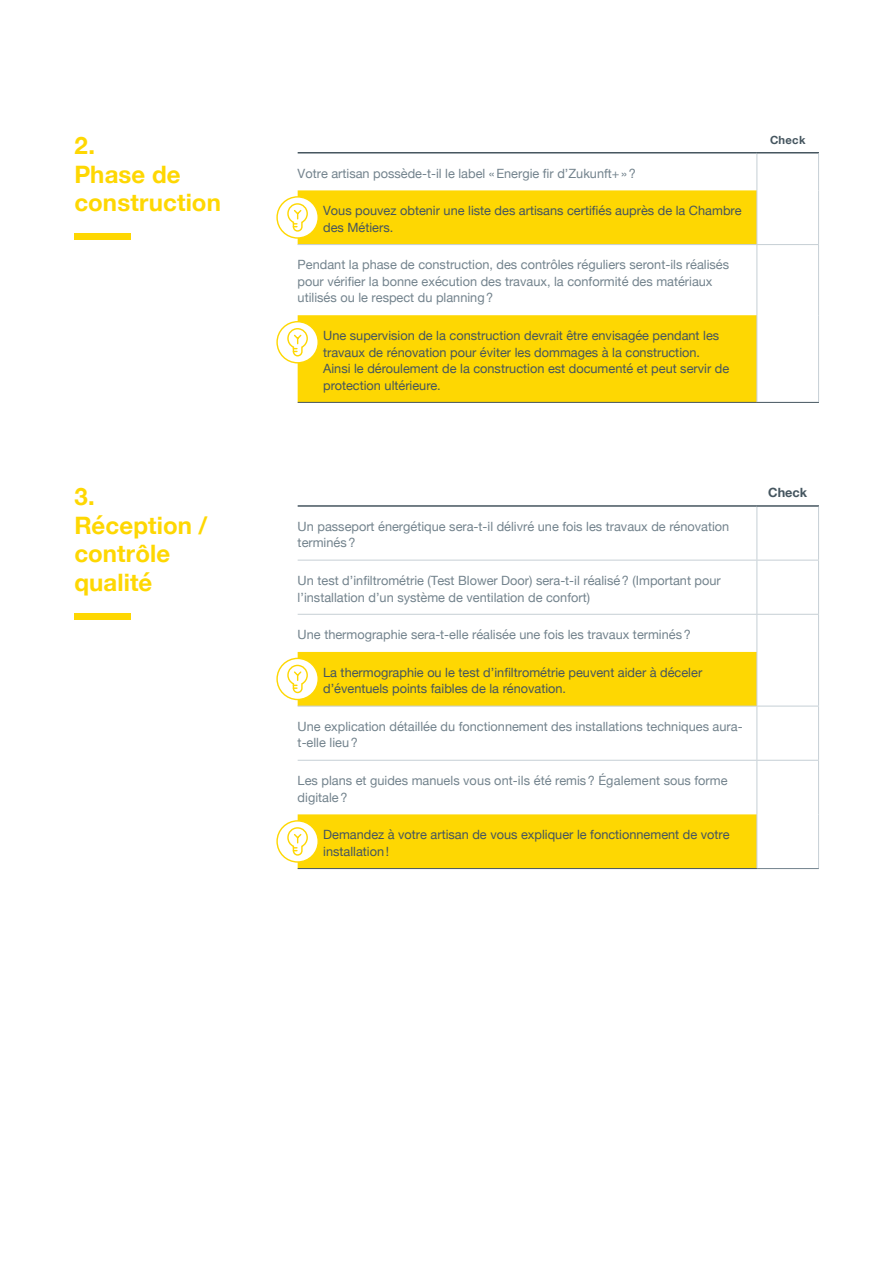
<style>
.page{position:relative;width:893px;height:1263px;background:#fff}
.page>*{position:absolute;margin:0;border:0;box-sizing:border-box;transform-origin:0 0}
.t1{font:700 24px/28.5px "Helvetica Neue";letter-spacing:.005em;color:#fed702}
.t2{font:12.75px/16.5px "Helvetica Neue";color:#73838d}
.t3{font:12.75px/16.5px "Helvetica Neue";color:#45555f}
.t4{font:700 12.75px "Helvetica Neue";color:#45555f}
.t5{font:700 11.25px "Helvetica Neue";letter-spacing:.025em;color:#45555f}
</style>
<div class="page">
<svg style="left:298px;top:190px;width:458px;height:212px;fill:#fed702"></svg>
<hr style="left:757px;top:402px;width:62px;height:1px;background:#45555f">
<hr style="left:298px;top:152px;width:459px;height:1px;background:#45555f">
<hr style="left:756px;top:245px;width:1px;height:70px;background:#c6cfd5">
<hr style="left:756px;top:153px;width:1px;height:37px;background:#c6cfd5">
<hr style="left:757px;top:152px;width:62px;height:1px;background:#45555f">
<hr style="left:818px;top:153px;width:1px;height:37px;background:#c6cfd5">
<hr style="left:818px;top:190px;width:1px;height:54px;background:#c6cfd5">
<hr style="left:756px;top:190px;width:1px;height:54px;background:#c6cfd5">
<hr style="left:818px;top:245px;width:1px;height:70px;background:#c6cfd5">
<hr style="left:818px;top:315px;width:1px;height:87px;background:#c6cfd5">
<hr style="left:298px;top:244px;width:459px;height:1px;background:#c6cfd5">
<hr style="left:757px;top:244px;width:62px;height:1px;background:#c6cfd5">
<hr style="left:298px;top:402px;width:459px;height:1px;background:#45555f">
<hr style="left:756px;top:315px;width:1px;height:87px;background:#c6cfd5">
<svg style="left:298px;top:652px;width:458px;height:216px"></svg>
<hr style="left:757px;top:868px;width:62px;height:1px;background:#73838d">
<hr style="left:298px;top:505px;width:459px;height:2px;background:#45555f">
<hr style="left:756px;top:507px;width:1px;height:53px;background:#c6cfd5">
<hr style="left:757px;top:505px;width:62px;height:2px;background:#45555f">
<hr style="left:818px;top:507px;width:1px;height:53px;background:#c6cfd5">
<hr style="left:756px;top:560px;width:1px;height:54px;background:#c6cfd5">
<hr style="left:818px;top:560px;width:1px;height:54px;background:#c6cfd5">
<hr style="left:756px;top:615px;width:1px;height:37px;background:#c6cfd5">
<hr style="left:818px;top:615px;width:1px;height:37px;background:#c6cfd5">
<hr style="left:818px;top:652px;width:1px;height:54px;background:#c6cfd5">
<hr style="left:756px;top:652px;width:1px;height:54px;background:#c6cfd5">
<hr style="left:756px;top:814px;width:1px;height:54px;background:#c6cfd5">
<hr style="left:756px;top:706px;width:1px;height:54px;background:#c6cfd5">
<hr style="left:756px;top:761px;width:1px;height:53px;background:#c6cfd5">
<hr style="left:818px;top:706px;width:1px;height:54px;background:#c6cfd5">
<hr style="left:818px;top:761px;width:1px;height:53px;background:#c6cfd5">
<hr style="left:818px;top:814px;width:1px;height:54px;background:#c6cfd5">
<hr style="left:298px;top:560px;width:459px;height:1px;background:#c6cfd5">
<hr style="left:757px;top:560px;width:62px;height:1px;background:#c6cfd5">
<hr style="left:298px;top:614px;width:459px;height:1px;background:#c6cfd5">
<hr style="left:757px;top:614px;width:62px;height:1px;background:#c6cfd5">
<hr style="left:298px;top:706px;width:459px;height:1px;background:#c6cfd5">
<hr style="left:757px;top:706px;width:62px;height:1px;background:#c6cfd5">
<hr style="left:298px;top:760px;width:459px;height:1px;background:#c6cfd5">
<hr style="left:757px;top:760px;width:62px;height:1px;background:#c6cfd5">
<hr style="left:298px;top:868px;width:459px;height:1px;background:#45555f">
<div style="left:74px;top:233px;width:57px;height:7px;background:#fed702"></div>
<svg style="left:277px;top:197px;width:41px;height:41px"></svg>
<div style="left:276px;top:196px;width:43px;height:43px;border:1px solid #fed702;border-radius:50%"></div>
<svg style="left:287px;top:202px;width:22px;height:31px"></svg>
<svg style="left:277px;top:322px;width:41px;height:41px"></svg>
<div style="left:276px;top:321px;width:43px;height:42px;border:1px solid #fed702;border-radius:50%"></div>
<svg style="left:287px;top:327px;width:22px;height:31px"></svg>
<div style="left:74px;top:613px;width:57px;height:6px;background:#fed702"></div>
<div style="left:277px;top:658px;width:41px;height:41px;background:#fff;border-radius:50%"></div>
<div style="left:276px;top:658px;width:43px;height:42px;border:1px solid #fed702;border-radius:50%"></div>
<svg style="left:287px;top:664px;width:21px;height:30px"></svg>
<svg style="left:277px;top:821px;width:41px;height:41px"></svg>
<div style="left:276px;top:820px;width:43px;height:43px;border:1px solid #fed702;border-radius:50%"></div>
<svg style="left:287px;top:826px;width:22px;height:31px"></svg>
<p class="t1" style="left:74px;top:132px;width:22px">2.</p>
<p class="t1" style="left:74px;top:161px;width:148px">Phase de construction</p>
<p class="t1" style="left:74px;top:483px;width:22px">3.</p>
<p class="t1" style="left:74px;top:512px;width:135px">Réception / contrôle qualité</p>
<p class="t2" style="left:298px;top:166px;width:340px">Votre artisan possède-t-il le label «Energie fir d’Zukunft+»?</p>
<p class="t3" style="left:323px;top:203px;width:420px">Vous pouvez obtenir une liste des artisans certifiés auprès de la Chambre des Métiers.</p>
<p class="t2" style="left:298px;top:257px;width:433px">Pendant la phase de construction, des contrôles réguliers seront-ils réalisés pour vérifier la bonne exécution des travaux, la conformité des matériaux utilisés ou le respect du planning?</p>
<p class="t3" style="left:323px;top:328px;width:407px">Une supervision de la construction devrait être envisagée pendant les travaux de rénovation pour éviter les dommages à la construction.<br>Ainsi le déroulement de la construction est documenté et peut servir de protection ultérieure.</p>
<p class="t5" style="left:770px;top:131px;width:37px">Check</p>
<p class="t2" style="left:298px;top:519px;width:433px">Un passeport énergétique sera-t-il délivré une fois les travaux de rénovation terminés?</p>
<p class="t2" style="left:298px;top:573px;width:425px">Un test d’infiltrométrie (Test Blower Door) sera-t-il réalisé? (Important pour l’installation d’un système de ventilation de confort)</p>
<p class="t2" style="left:298px;top:627px;width:395px">Une thermographie sera-t-elle réalisée une fois les travaux terminés?</p>
<p class="t3" style="left:323px;top:665px;width:381px">La thermographie ou le test d’infiltrométrie peuvent aider à déceler d’éventuels points faibles de la rénovation.</p>
<p class="t2" style="left:298px;top:719px;width:446px">Une explication détaillée du fonctionnement des installations techniques aura&shy;t-elle lieu?</p>
<p class="t2" style="left:298px;top:773px;width:431px">Les plans et guides manuels vous ont-ils été remis? Également sous forme digitale?</p>
<p class="t3" style="left:323px;top:827px;width:408px">Demandez à votre artisan de vous expliquer le fonctionnement de votre installation!</p>
<p class="t4" style="left:768px;top:483px;width:40px">Check</p>
</div>
